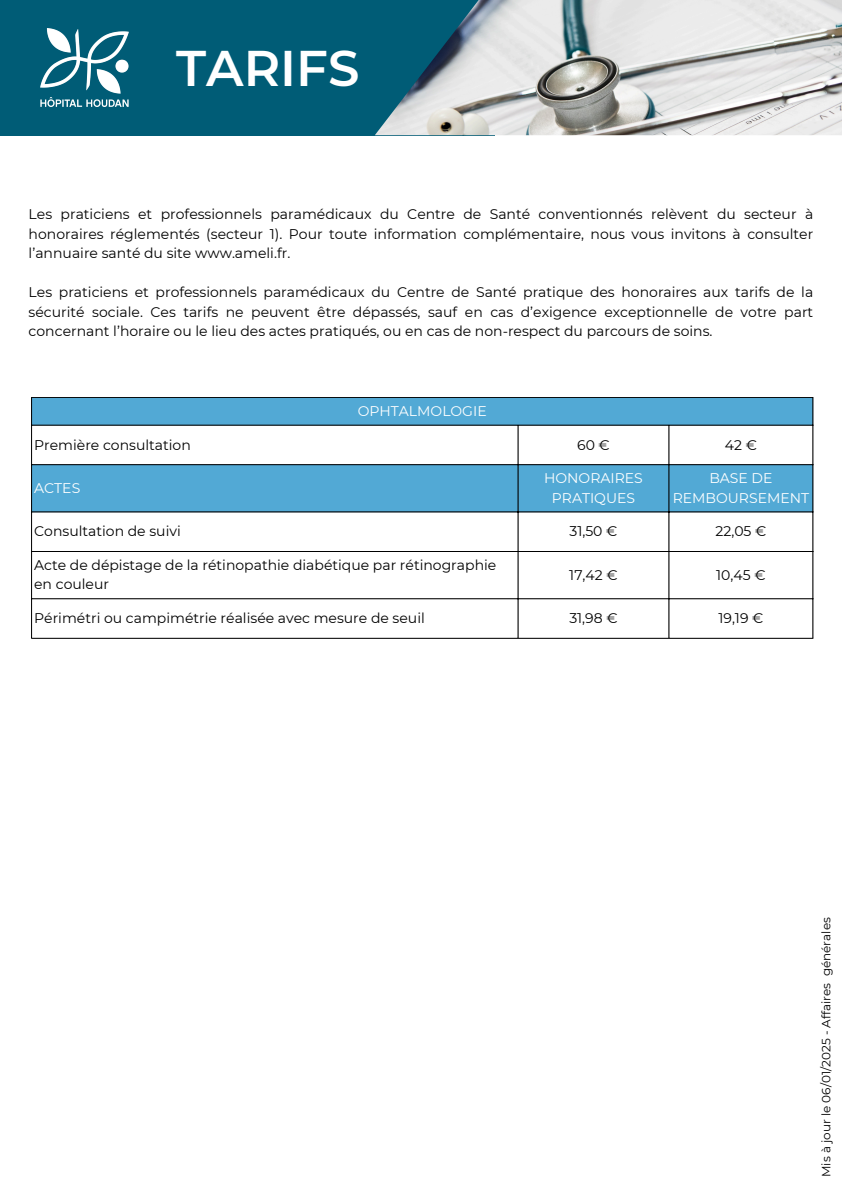
<style>
.page{position:relative;width:842px;height:1191px;background:#fff}
.page>*{position:absolute;margin:0;border:0;box-sizing:border-box;transform-origin:0 0}
.t1{font:600 50px "Montserrat";color:#fff}
.t2{font:14px/19.5px "Montserrat";color:#000;text-align:justify}
.t3{font:14px/19.5px "Montserrat";color:#fff;text-align:center}
.t4{font:12px "Montserrat";color:#000}
</style>
<div class="page">
<svg style="left:32px;top:398px;width:780px;height:113px;fill:#52a9d5"></svg>
<hr style="left:31px;top:398px;width:1px;height:240px;background:#000">
<hr style="left:518px;top:425px;width:1px;height:213px;background:#000">
<hr style="left:669px;top:425px;width:1px;height:213px;background:#000">
<hr style="left:812px;top:398px;width:1px;height:240px;background:#000">
<hr style="left:31px;top:397px;width:782px;height:1px;background:#000">
<hr style="left:31px;top:425px;width:782px;height:1px;background:#000">
<hr style="left:31px;top:464px;width:782px;height:1px;background:#000">
<hr style="left:31px;top:511px;width:782px;height:1px;background:#000">
<hr style="left:31px;top:551px;width:782px;height:1px;background:#000">
<hr style="left:31px;top:598px;width:782px;height:1px;background:#000">
<hr style="left:31px;top:638px;width:782px;height:1px;background:#000">
<div style="left:0;top:0;width:494px;height:135px;background:#005c76"></div>
<img style="left:375px;top:0;width:467px;height:135px">
<img style="left:40px;top:28px;width:89px;height:79px">
<p class="t1" style="left:176px;top:37px;width:185px">TARIFS</p>
<p class="t2" style="left:29px;top:204px;width:786px">Les praticiens et professionnels paramédicaux du Centre de Santé conventionnés relèvent du secteur à honoraires réglementés (secteur 1). Pour toute information complémentaire, nous vous invitons à consulter l’annuaire santé du site www.ameli.fr.</p>
<p class="t2" style="left:29px;top:282px;width:786px">Les praticiens et professionnels paramédicaux du Centre de Santé pratique des honoraires aux tarifs de la sécurité sociale. Ces tarifs ne peuvent être dépassés, sauf en cas d’exigence exceptionnelle de votre part concernant l’horaire ou le lieu des actes pratiqués, ou en cas de non-respect du parcours de soins.</p>
<h1 class="t3" style="left:358px;top:401px;width:130px">OPHTALMOLOGIE</h1>
<p class="t2" style="left:34px;top:435px;width:158px">Première consultation</p>
<p class="t2" style="left:577px;top:435px;width:34px">60 €</p>
<h2 class="t2" style="left:725px;top:435px;width:34px">42 €</h2>
<h2 class="t3" style="left:34px;top:478px;width:48px">ACTES</h2>
<p class="t3" style="left:544px;top:468px;width:100px">HONORAIRES<br>PRATIQUES</p>
<p class="t3" style="left:673px;top:468px;width:138px">BASE DE<br>REMBOURSEMENT</p>
<p class="t2" style="left:34px;top:521px;width:148px">Consultation de suivi</p>
<p class="t2" style="left:569px;top:521px;width:49px">31,50 €</p>
<p class="t2" style="left:715px;top:521px;width:52px">22,05 €</p>
<p class="t2" style="left:34px;top:555px;width:464px">Acte de dépistage de la rétinopathie diabétique par rétinographie en couleur</p>
<p class="t2" style="left:569px;top:565px;width:50px">17,42 €</p>
<p class="t2" style="left:716px;top:565px;width:51px">10,45 €</p>
<p class="t2" style="left:34px;top:608px;width:392px">Périmétri ou campimétrie réalisée avec mesure de seuil</p>
<p class="t2" style="left:569px;top:608px;width:50px">31,98 €</p>
<p class="t2" style="left:718px;top:608px;width:47px">19,19 €</p>
<p class="t4" style="left:819px;top:1176px;width:261px;rotate:-90deg">Mis à jour le 06/01/2025 - Affaires générales</p>
</div>
